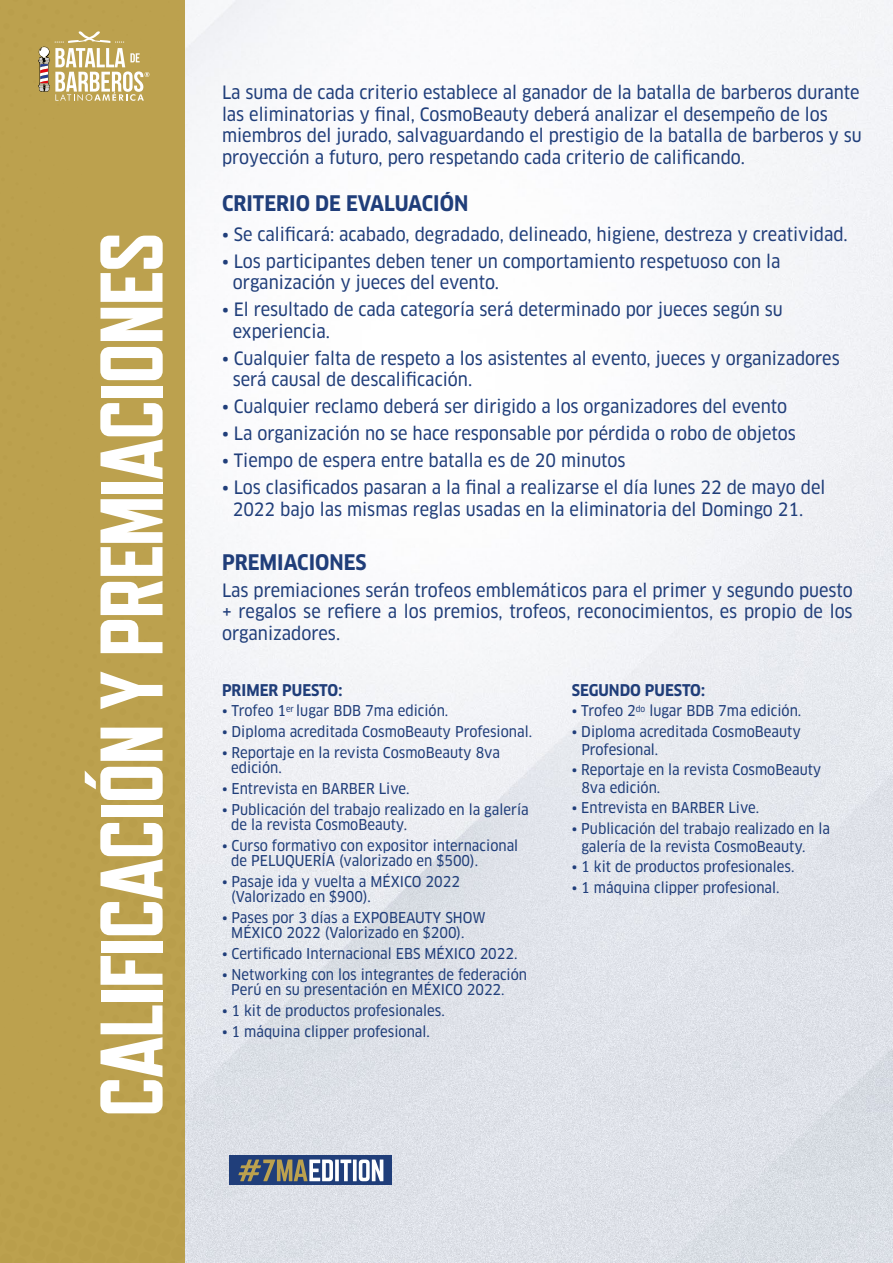
<style>
.page{position:relative;width:893px;height:1263px;background:#fff}
.page>*{position:absolute;margin:0;border:0;box-sizing:border-box;transform-origin:0 0}
.t1{font:800 88.5px "Refrigerator Deluxe";letter-spacing:-.02em;color:#fff}
.t2{font:700 condensed 21px "Clan OT";color:#203e7a}
.t3{font:18px/21.6px "Clan OT Narrow News";color:#203e7a}
.t4{font:700 condensed 15.75px "Clan OT";color:#203e7a}
.t5{font:14.55px/15.5px "Clan OT Narrow News";color:#203e7a}
</style>
<div class="page">
<img style="left:185px;top:0;width:708px;height:1263px">
<div style="left:0;top:0;width:184px;height:1263px;background:#bca14e"></div>
<svg style="left:184px;top:928px;width:1px;height:39px"></svg>
<svg style="left:184px;top:974px;width:1px;height:39px"></svg>
<svg style="left:184px;top:744px;width:1px;height:23px"></svg>
<div style="left:230px;top:1155px;width:162px;height:30px;background:#203e7a"></div>
<svg style="left:238px;top:1159px;width:95px;height:22px"></svg>
<svg style="left:335px;top:1159px;width:4px;height:22px"></svg>
<svg style="left:340px;top:1159px;width:11px;height:22px"></svg>
<svg style="left:353px;top:1159px;width:4px;height:22px"></svg>
<svg style="left:359px;top:1159px;width:24px;height:22px"></svg>
<svg style="left:38px;top:31px;width:105px;height:70px"></svg>
<svg style="left:137px;top:94px;width:7px;height:7px"></svg>
<svg style="left:145px;top:72px;width:4px;height:5px"></svg>
<h1 class="t1" style="left:81px;top:1117px;width:887px;rotate:-90deg">CALIFICACIÓN Y PREMIACIONES</h1>
<p class="t3" style="left:222px;top:82px;width:641px">La suma de cada criterio establece al ganador de la batalla de barberos durante las eliminatorias y final, CosmoBeauty deberá analizar el desempeño de los miembros del jurado, salvaguardando el prestigio de la batalla de barberos y su proyección a futuro, pero respetando cada criterio de calificando.</p>
<p class="t2" style="left:222px;top:191px;width:248px">CRITERIO DE EVALUACIÓN</p>
<p class="t3" style="left:222px;top:223px;width:627px">• Se calificará: acabado, degradado, delineado, higiene, destreza y creatividad.</p>
<p class="t3" style="left:233px;top:250px;width:549px;text-indent:-11px">• Los participantes deben tener un comportamiento respetuoso con la organización y jueces del evento.</p>
<p class="t3" style="left:233px;top:299px;width:552px;text-indent:-11px">• El resultado de cada categoría será determinado por jueces según su experiencia.</p>
<p class="t3" style="left:233px;top:347px;width:608px;text-indent:-11px">• Cualquier falta de respeto a los asistentes al evento, jueces y organizadores será causal de descalificación.</p>
<p class="t3" style="left:222px;top:396px;width:567px">• Cualquier reclamo deberá ser dirigido a los organizadores del evento</p>
<p class="t3" style="left:222px;top:423px;width:575px">• La organización no se hace responsable por pérdida o robo de objetos</p>
<p class="t3" style="left:222px;top:450px;width:405px">• Tiempo de espera entre batalla es de 20 minutos</p>
<p class="t3" style="left:233px;top:477px;width:594px;text-indent:-11px">• Los clasificados pasaran a la final a realizarse el día lunes 22 de mayo del<br>2022 bajo las mismas reglas usadas en la eliminatoria del Domingo 21.</p>
<p class="t2" style="left:222px;top:550px;width:146px">PREMIACIONES</p>
<p class="t3" style="left:222px;top:579px;width:632px;text-align:justify">Las premiaciones serán trofeos emblemáticos para el primer y segundo puesto + regalos se refiere a los premios, trofeos, reconocimientos, es propio de los organizadores.</p>
<p class="t4" style="left:222px;top:681px;width:122px">PRIMER PUESTO:</p>
<p class="t5" style="left:222px;top:703px;width:228px">• Trofeo 1<sup>er</sup> lugar BDB 7ma edición.</p>
<p class="t5" style="left:222px;top:724px;width:312px">• Diploma acreditada CosmoBeauty Profesional.</p>
<p class="t5" style="left:231px;top:745px;width:270px;text-indent:-9px">• Reportaje en la revista CosmoBeauty 8va edición.</p>
<p class="t5" style="left:222px;top:781px;width:189px">• Entrevista en BARBER Live.</p>
<p class="t5" style="left:231px;top:801px;width:299px;text-indent:-9px">• Publicación del trabajo realizado en la galería de la revista CosmoBeauty.</p>
<p class="t5" style="left:231px;top:838px;width:288px;text-indent:-9px">• Curso formativo con expositor internacional de PELUQUERÍA (valorizado en $500).</p>
<p class="t5" style="left:231px;top:874px;width:230px;text-indent:-9px">• Pasaje ida y vuelta a MÉXICO 2022 (Valorizado en $900).</p>
<p class="t5" style="left:231px;top:910px;width:256px;text-indent:-9px">• Pases por 3 días a EXPOBEAUTY SHOW<br>MÉXICO 2022 (Valorizado en $200).</p>
<p class="t5" style="left:222px;top:946px;width:297px">• Certificado Internacional EBS MÉXICO 2022.</p>
<p class="t5" style="left:231px;top:967px;width:297px;text-indent:-9px">• Networking con los integrantes de federación<br>Perú en su presentación en MÉXICO 2022.</p>
<p class="t5" style="left:222px;top:1003px;width:224px">• 1 kit de productos profesionales.</p>
<p class="t5" style="left:222px;top:1023px;width:209px">• 1 máquina clipper profesional.</p>
<p class="t4" style="left:572px;top:681px;width:135px">SEGUNDO PUESTO:</p>
<p class="t5" style="left:572px;top:703px;width:231px">• Trofeo 2<sup>do</sup> lugar BDB 7ma edición.</p>
<p class="t5" style="left:581px;top:723px;width:221px;line-height:17.5px;text-indent:-10px">• Diploma acreditada CosmoBeauty<br>Profesional.</p>
<p class="t5" style="left:581px;top:761px;width:242px;line-height:17.5px;text-indent:-10px">• Reportaje en la revista CosmoBeauty<br>8va edición.</p>
<p class="t5" style="left:572px;top:800px;width:189px">• Entrevista en BARBER Live.</p>
<p class="t5" style="left:581px;top:820px;width:250px;line-height:17.5px;text-indent:-10px">• Publicación del trabajo realizado en la galería de la revista CosmoBeauty.</p>
<p class="t5" style="left:572px;top:859px;width:224px">• 1 kit de productos profesionales.</p>
<p class="t5" style="left:572px;top:880px;width:209px">• 1 máquina clipper profesional.</p>
</div>
